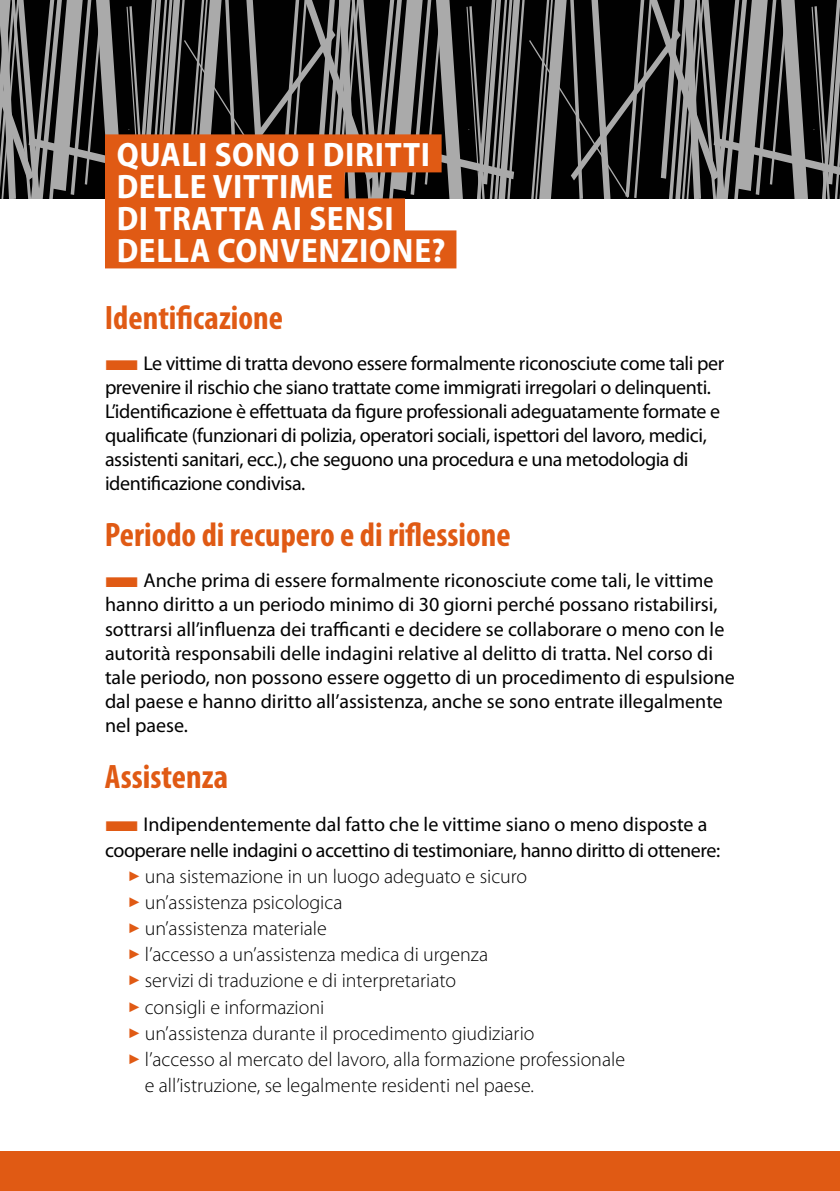
<style>
.page{position:relative;width:840px;height:1191px;background:#fff}
.page>*{position:absolute;margin:0;border:0;box-sizing:border-box;transform-origin:0 0}
.t1{font:700 semi-condensed 34px/32px "Myriad Pro";letter-spacing:.02em;color:#fff}
.t2{font:700 condensed 34px "Myriad Pro";color:#e05a14}
.t3{font:20px/24px "Myriad Pro";letter-spacing:-.01em;color:#000}
.t4{font:300 20px/26px "Myriad Pro";color:#000}
.s1{color:#e05a14}
</style>
<div class="page">
<svg style="left:0;top:0;width:839px;height:269px"></svg>
<div style="left:105px;top:134px;width:336px;height:38px;background:#e05a14"></div>
<div style="left:105px;top:166px;width:239px;height:38px;background:#e05a14"></div>
<div style="left:105px;top:198px;width:300px;height:38px;background:#e05a14"></div>
<div style="left:105px;top:230px;width:351px;height:38px;background:#e05a14"></div>
<div style="left:0;top:1151px;width:839px;height:40px;background:#e05a14"></div>
<h1 class="t1" style="left:117px;top:137px;width:330px">QUALI SONO I DIRITTI<br>DELLE VITTIME<br>DI TRATTA AI SENSI<br>DELLA CONVENZIONE?</h1>
<h1 class="t2" style="left:105px;top:296px;width:179px">Identificazione</h1>
<p class="t3" style="left:105px;top:351px;width:620px"><span class="s1">■</span>Le vittime di tratta devono essere formalmente riconosciute come tali per prevenire il rischio che siano trattate come immigrati irregolari o delinquenti.<br>L’identificazione è effettuata da figure professionali adeguatamente formate e qualificate (funzionari di polizia, operatori sociali, ispettori del lavoro, medici, assistenti sanitari, ecc.), che seguono una procedura e una metodologia di identificazione condivisa.</p>
<h1 class="t2" style="left:105px;top:514px;width:407px">Periodo di recupero e di riflessione</h1>
<p class="t3" style="left:105px;top:568px;width:631px"><span class="s1">■</span>Anche prima di essere formalmente riconosciute come tali, le vittime hanno diritto a un periodo minimo di 30 giorni perché possano ristabilirsi, sottrarsi all’influenza dei trafficanti e decidere se collaborare o meno con le autorità responsabili delle indagini relative al delitto di tratta. Nel corso di tale periodo, non possono essere oggetto di un procedimento di espulsione dal paese e hanno diritto all’assistenza, anche se sono entrate illegalmente nel paese.</p>
<h1 class="t2" style="left:105px;top:755px;width:124px">Assistenza</h1>
<p class="t3" style="left:105px;top:811px;width:616px;line-height:26px"><span class="s1">■</span>Indipendentemente dal fatto che le vittime siano o meno disposte a cooperare nelle indagini o accettino di testimoniare, hanno diritto di ottenere:</p>
<p class="t4" style="left:128px;top:863px;width:401px"><span class="s1">✓</span> una sistemazione in un luogo adeguato e sicuro</p>
<p class="t4" style="left:128px;top:889px;width:216px"><span class="s1">✓</span> un’assistenza psicologica</p>
<p class="t4" style="left:128px;top:915px;width:200px"><span class="s1">✓</span> un’assistenza materiale</p>
<p class="t4" style="left:128px;top:941px;width:362px"><span class="s1">✓</span> l’accesso a un’assistenza medica di urgenza</p>
<p class="t4" style="left:128px;top:967px;width:330px"><span class="s1">✓</span> servizi di traduzione e di interpretariato</p>
<p class="t4" style="left:128px;top:993px;width:198px"><span class="s1">✓</span> consigli e informazioni</p>
<p class="t4" style="left:128px;top:1019px;width:408px"><span class="s1">✓</span> un’assistenza durante il procedimento giudiziario</p>
<p class="t4" style="left:145px;top:1046px;width:481px;text-indent:-17px"><span class="s1">✓</span> l’accesso al mercato del lavoro, alla formazione professionale e all’istruzione, se legalmente residenti nel paese.</p>
</div>
